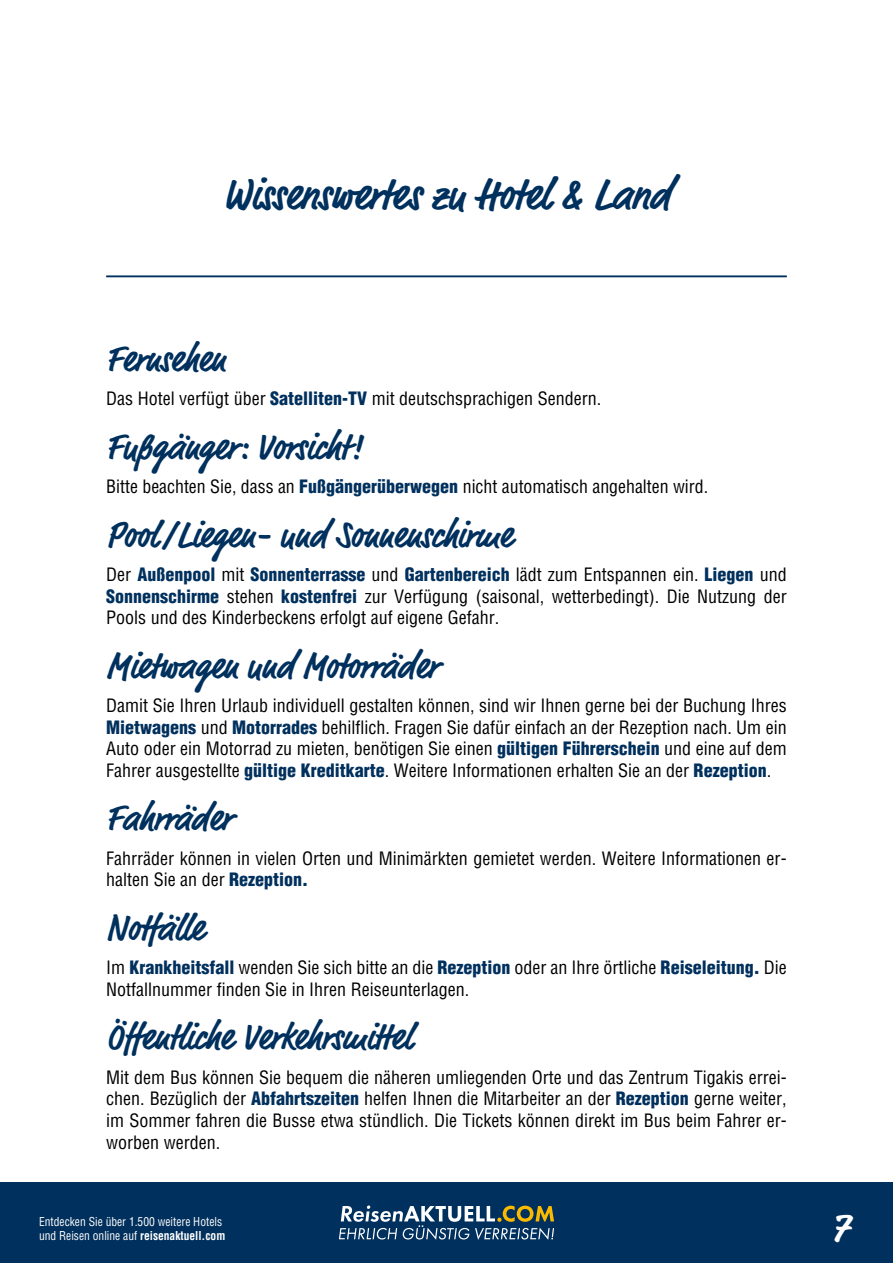
<style>
.page{position:relative;width:893px;height:1263px;background:#fff}
.page>*{position:absolute;margin:0;border:0;box-sizing:border-box;transform-origin:0 0}
.Headline{font:700 45px "Market Pro";letter-spacing:-.005em;color:#00305d;scale:.95 1}
.t1{font:700 42px "Market Pro";color:#fff}
.Headline_links{font:700 37.5px "Market Pro";letter-spacing:-.005em;color:#00305d;scale:.95 1}
.Fließtext{font:700 37.5px "Market Pro";letter-spacing:-.005em;color:#00305d;scale:.95 1}
.Fließtext-2{font:condensed 18px/21.6px "Helvetica LT Std";color:#000;text-align:justify}
.t2{font:condensed 12px/14.4px "Helvetica LT Std";color:#fff;scale:.96 1}
.s1{font-weight:900;color:#00305d}
.s2{font-weight:700}
</style>
<div class="page">
<div style="left:0;top:1182px;width:893px;height:81px;background:#00305d"></div>
<svg style="left:339px;top:1205px;width:215px;height:35px"></svg>
<hr style="left:106px;top:276px;width:681px;height:1px;background:#00305d">
<p class="Headline" style="left:222px;top:163px;width:473px">Wissenswertes zu Hotel &amp; Land</p>
<p class="Headline_links" style="left:106px;top:333px;width:127px">Fernsehen</p>
<p class="Fließtext-2" style="left:106px;top:388px;width:496px">Das Hotel verfügt über <span class="s1">Satelliten-TV</span> mit deutschsprachigen Sendern.</p>
<p class="Headline_links" style="left:106px;top:420px;width:271px">Fußgänger: Vorsicht!</p>
<p class="Fließtext-2" style="left:106px;top:476px;width:603px">Bitte beachten Sie, dass an <span class="s1">Fußgängerüberwegen</span> nicht automatisch angehalten wird.</p>
<p class="Fließtext" style="left:106px;top:508px;width:429px">Pool/Liegen- und Sonnenschirme</p>
<p class="Fließtext-2" style="left:106px;top:564px;width:682px">Der <span class="s1">Außenpool</span> mit <span class="s1">Sonnenterrasse</span> und <span class="s1">Gartenbereich</span> lädt zum Entspannen ein. <span class="s1">Liegen</span> und <span class="s1">Sonnenschirme</span> stehen <span class="s1">kostenfrei</span> zur Verfügung (saisonal, wetterbedingt). Die Nutzung der Pools und des Kinderbeckens erfolgt auf eigene Gefahr.</p>
<p class="Headline_links" style="left:106px;top:639px;width:351px">Mietwagen und Motorräder</p>
<p class="Fließtext-2" style="left:106px;top:695px;width:682px">Damit Sie Ihren Urlaub individuell gestalten können, sind wir Ihnen gerne bei der Buchung Ihres <span class="s1">Mietwagens</span> und <span class="s1">Motorrades</span> behilflich. Fragen Sie dafür einfach an der Rezeption nach. Um ein Auto oder ein Motorrad zu mieten, benötigen Sie einen <span class="s1">gültigen Führerschein</span> und eine auf dem Fahrer ausgestellte <span class="s1">gültige Kreditkarte</span>. Weitere Informationen erhalten Sie an der <span class="s1">Rezeption</span>.</p>
<p class="Headline_links" style="left:106px;top:792px;width:134px">Fahrräder</p>
<p class="Fließtext-2" style="left:106px;top:847px;width:682px">Fahrräder können in vielen Orten und Minimärkten gemietet werden. Weitere Informationen er&shy;halten Sie an der <span class="s1">Rezeption.</span></p>
<p class="Headline_links" style="left:106px;top:901px;width:104px">Notfälle</p>
<p class="Fließtext-2" style="left:106px;top:957px;width:682px">Im <span class="s1">Krankheitsfall</span> wenden Sie sich bitte an die <span class="s1">Rezeption</span> oder an Ihre örtliche <span class="s1">Reiseleitung.</span> Die<br>Notfallnummer finden Sie in Ihren Reiseunterlagen.</p>
<p class="Headline_links" style="left:106px;top:1011px;width:323px">Öffentliche Verkehrsmittel</p>
<p class="Fließtext-2" style="left:106px;top:1066px;width:682px">Mit dem Bus können Sie bequem die näheren umliegenden Orte und das Zentrum Tigakis errei&shy;chen. Bezüglich der <span class="s1">Abfahrtszeiten</span> helfen Ihnen die Mitarbeiter an der <span class="s1">Rezeption</span> gerne weiter, im Sommer fahren die Busse etwa stündlich. Die Tickets können direkt im Bus beim Fahrer er&shy;worben werden.</p>
<p class="t2" style="left:39px;top:1214px;width:195px">Entdecken Sie über 1.500 weitere Hotels und Reisen online auf <span class="s2">reisenaktuell.com</span></p>
<h2 class="t1" style="left:832px;top:1198px;width:20px">7</h2>
</div>
